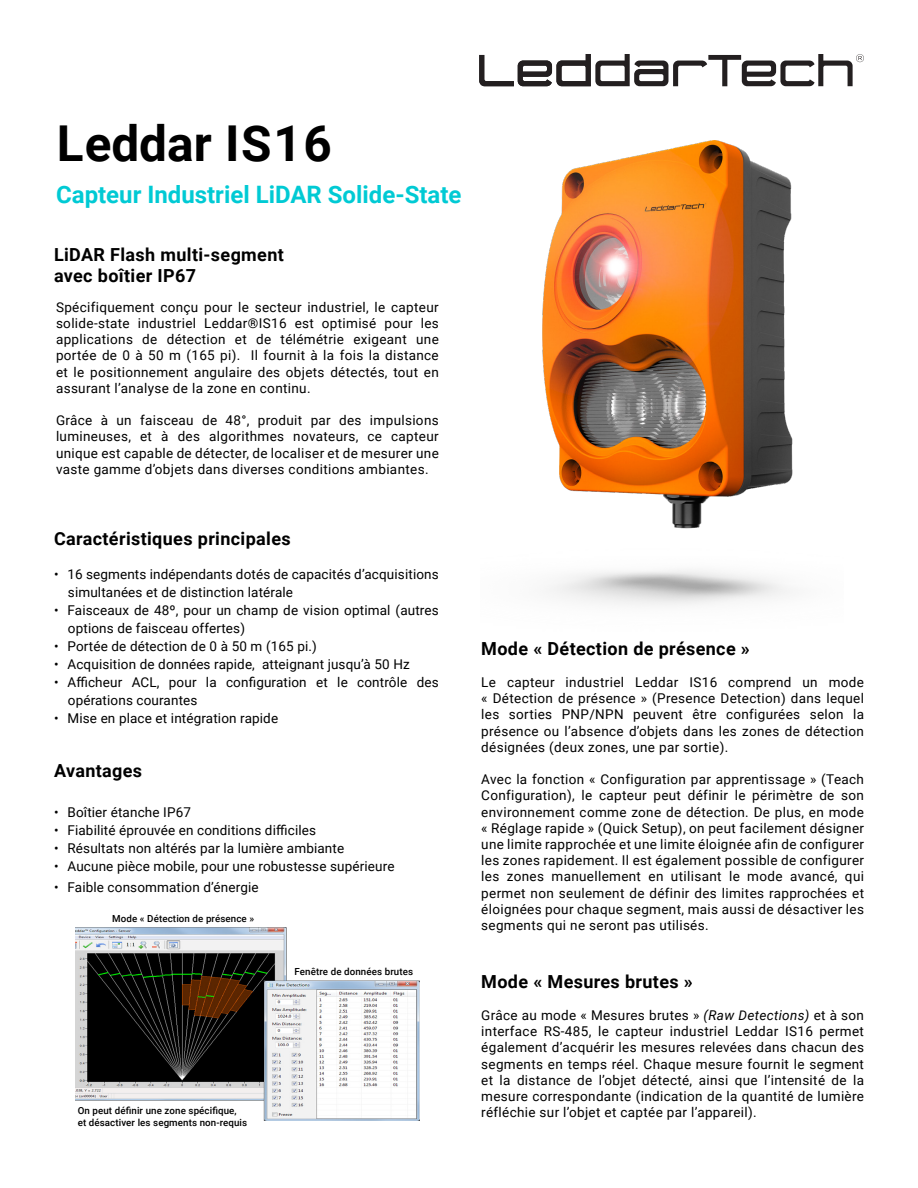
<style>
.page{position:relative;width:918px;height:1188px;background:#fff}
.page>*{position:absolute;margin:0;border:0;box-sizing:border-box;transform-origin:0 0}
.Grands_titres{font:700 49.5px "Roboto";letter-spacing:.01em;color:#000}
.Grands_titres-2{font:700 24px "Roboto";color:#00cad4}
.Grands_titres-3{font:700 18px "Roboto";letter-spacing:.02em;color:#000}
.Texte_-_Helvetica_re{font:13.5px/16.2px "Roboto";letter-spacing:.01em;color:#000;text-align:justify}
.Grands_titres-4{font:500 9.75px "Roboto";letter-spacing:.01em;color:#000}
.s1{font-style:italic}
</style>
<div class="page">
<img style="left:76px;top:928px;width:344px;height:193px">
<svg style="left:479px;top:54px;width:385px;height:32px"></svg>
<img style="left:481px;top:54px;width:363px;height:552px">
<p class="Grands_titres" style="left:57px;top:108px;width:276px">Leddar IS16</p>
<p class="Grands_titres-2" style="left:56px;top:177px;width:407px">Capteur Industriel LiDAR Solide-State</p>
<p class="Grands_titres-3" style="left:54px;top:242px;width:231px">LiDAR Flash multi-segment</p>
<p class="Grands_titres-3" style="left:54px;top:263px;width:144px">avec boîtier IP67</p>
<p class="Texte_-_Helvetica_re" style="left:56px;top:298px;width:384px">Spécifiquement conçu pour le secteur industriel, le capteur solide-state industriel Leddar®IS16 est optimisé pour les applications de détection et de télémétrie exigeant une portée de 0 à 50 m (165 pi). Il fournit à la fois la distance et le positionnement angulaire des objets détectés, tout en assurant l’analyse de la zone en continu.</p>
<p class="Texte_-_Helvetica_re" style="left:56px;top:412px;width:384px">Grâce à un faisceau de 48°, produit par des impulsions lumineuses, et à des algorithmes novateurs, ce capteur unique est capable de détecter, de localiser et de mesurer une vaste gamme d’objets dans diverses conditions ambiantes.</p>
<p class="Grands_titres-3" style="left:54px;top:526px;width:238px">Caractéristiques principales</p>
<p class="Texte_-_Helvetica_re" style="left:68px;top:565px;width:372px;line-height:18px;text-indent:-14px">• 16 segments indépendants dotés de capacités d’acquisitions simultanées et de distinction latérale</p>
<p class="Texte_-_Helvetica_re" style="left:68px;top:601px;width:372px;line-height:18px;text-indent:-14px">• Faisceaux de 48º, pour un champ de vision optimal (autres options de faisceau offertes)</p>
<p class="Texte_-_Helvetica_re" style="left:54px;top:638px;width:264px">• Portée de détection de 0 à 50 m (165 pi.)</p>
<p class="Texte_-_Helvetica_re" style="left:54px;top:656px;width:357px">• Acquisition de données rapide, atteignant jusqu’à 50 Hz</p>
<p class="Texte_-_Helvetica_re" style="left:68px;top:673px;width:372px;line-height:18px;text-indent:-14px">• Afficheur ACL, pour la configuration et le contrôle des opérations courantes</p>
<p class="Texte_-_Helvetica_re" style="left:54px;top:710px;width:226px">• Mise en place et intégration rapide</p>
<p class="Grands_titres-3" style="left:54px;top:758px;width:90px">Avantages</p>
<p class="Texte_-_Helvetica_re" style="left:54px;top:804px;width:138px">• Boîtier étanche IP67</p>
<p class="Texte_-_Helvetica_re" style="left:54px;top:822px;width:264px">• Fiabilité éprouvée en conditions difficiles</p>
<p class="Texte_-_Helvetica_re" style="left:54px;top:840px;width:292px">• Résultats non altérés par la lumière ambiante</p>
<p class="Texte_-_Helvetica_re" style="left:54px;top:858px;width:342px">• Aucune pièce mobile, pour une robustesse supérieure</p>
<p class="Texte_-_Helvetica_re" style="left:54px;top:879px;width:206px">• Faible consommation d’énergie</p>
<p class="Grands_titres-4" style="left:112px;top:912px;width:143px">Mode « Détection de présence »</p>
<p class="Grands_titres-4" style="left:295px;top:965px;width:120px">Fenêtre de données brutes</p>
<p class="Grands_titres-4" style="left:78px;top:1104px;width:161px">On peut définir une zone spécifique,</p>
<p class="Grands_titres-4" style="left:78px;top:1116px;width:171px">et désactiver les segments non-requis</p>
<p class="Grands_titres-3" style="left:481px;top:636px;width:270px">Mode « Détection de présence »</p>
<p class="Texte_-_Helvetica_re" style="left:481px;top:674px;width:384px">Le capteur industriel Leddar IS16 comprend un mode « Détection de présence » (Presence Detection) dans lequel les sorties PNP/NPN peuvent être configurées selon la présence ou l’absence d’objets dans les zones de détection désignées (deux zones, une par sortie).</p>
<p class="Texte_-_Helvetica_re" style="left:481px;top:771px;width:384px">Avec la fonction « Configuration par apprentissage » (Teach Configuration), le capteur peut définir le périmètre de son environnement comme zone de détection. De plus, en mode « Réglage rapide » (Quick Setup), on peut facilement désigner une limite rapprochée et une limite éloignée afin de configurer les zones rapidement. Il est également possible de configurer les zones manuellement en utilisant le mode avancé, qui permet non seulement de définir des limites rapprochées et éloignées pour chaque segment, mais aussi de désactiver les segments qui ne seront pas utilisés.</p>
<p class="Grands_titres-3" style="left:481px;top:969px;width:213px">Mode « Mesures brutes »</p>
<p class="Texte_-_Helvetica_re" style="left:481px;top:1007px;width:384px">Grâce au mode « Mesures brutes » <span class="s1">(Raw Detections)</span> et à son interface RS-485, le capteur industriel Leddar IS16 permet également d’acquérir les mesures relevées dans chacun des segments en temps réel. Chaque mesure fournit le segment et la distance de l’objet détecté, ainsi que l’intensité de la mesure correspondante (indication de la quantité de lumière réfléchie sur l’objet et captée par l’appareil).</p>
</div>
